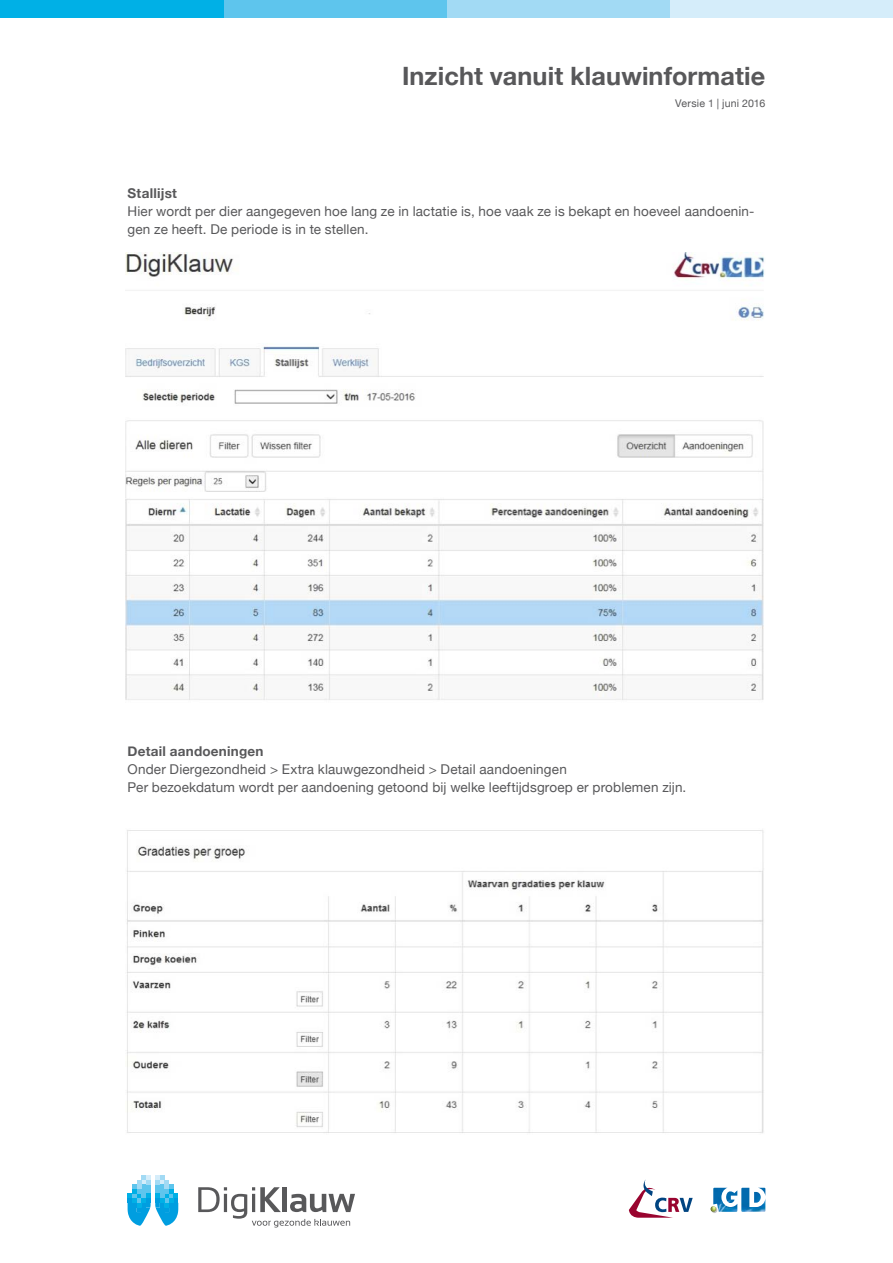
<style>
.page{position:relative;width:893px;height:1263px;background:#fff}
.page>*{position:absolute;margin:0;border:0;box-sizing:border-box;transform-origin:0 0}
.t1{font:700 25.2px "Helvetica Neue";letter-spacing:.005em;color:#58585a}
.t2{font:13.5px/18px "Helvetica Neue";letter-spacing:.01em;color:#58585a}
.t3{font:700 13.5px "Helvetica Neue";letter-spacing:.015em;color:#58585a}
.t4{font:10.65px "Helvetica Neue";letter-spacing:.015em;color:#58585a}
</style>
<div class="page">
<img style="left:125px;top:253px;width:639px;height:447px">
<img style="left:127px;top:830px;width:637px;height:303px">
<svg style="left:128px;top:1175px;width:50px;height:51px"></svg>
<svg style="left:198px;top:1187px;width:157px;height:40px"></svg>
<div style="left:670px;top:0;width:223px;height:17px;background:#d5edfa"></div>
<div style="left:446px;top:0;width:224px;height:17px;background:#a2daf4"></div>
<div style="left:223px;top:0;width:223px;height:17px;background:#5ec5ed"></div>
<div style="left:0;top:0;width:223px;height:17px;background:#00b0e6"></div>
<svg style="left:629px;top:1179px;width:64px;height:39px"></svg>
<img style="left:713px;top:1188px;width:52px;height:24px">
<svg style="left:710px;top:1206px;width:7px;height:7px"></svg>
<h1 class="t1" style="left:402px;top:56px;width:365px">Inzicht vanuit klauwinformatie</h1>
<p class="t4" style="left:675px;top:95px;width:92px">Versie 1 | juni 2016</p>
<p class="t3" style="left:128px;top:183px;width:51px">Stallijst</p>
<p class="t2" style="left:128px;top:203px;width:628px">Hier wordt per dier aangegeven hoe lang ze in lactatie is, hoe vaak ze is bekapt en hoeveel aandoenin&shy;gen ze heeft. De periode is in te stellen.</p>
<p class="t3" style="left:128px;top:741px;width:138px">Detail aandoeningen</p>
<p class="t2" style="left:128px;top:761px;width:560px">Onder Diergezondheid &gt; Extra klauwgezondheid &gt; Detail aandoeningen<br>Per bezoekdatum wordt per aandoening getoond bij welke leeftijdsgroep er problemen zijn.</p>
</div>
